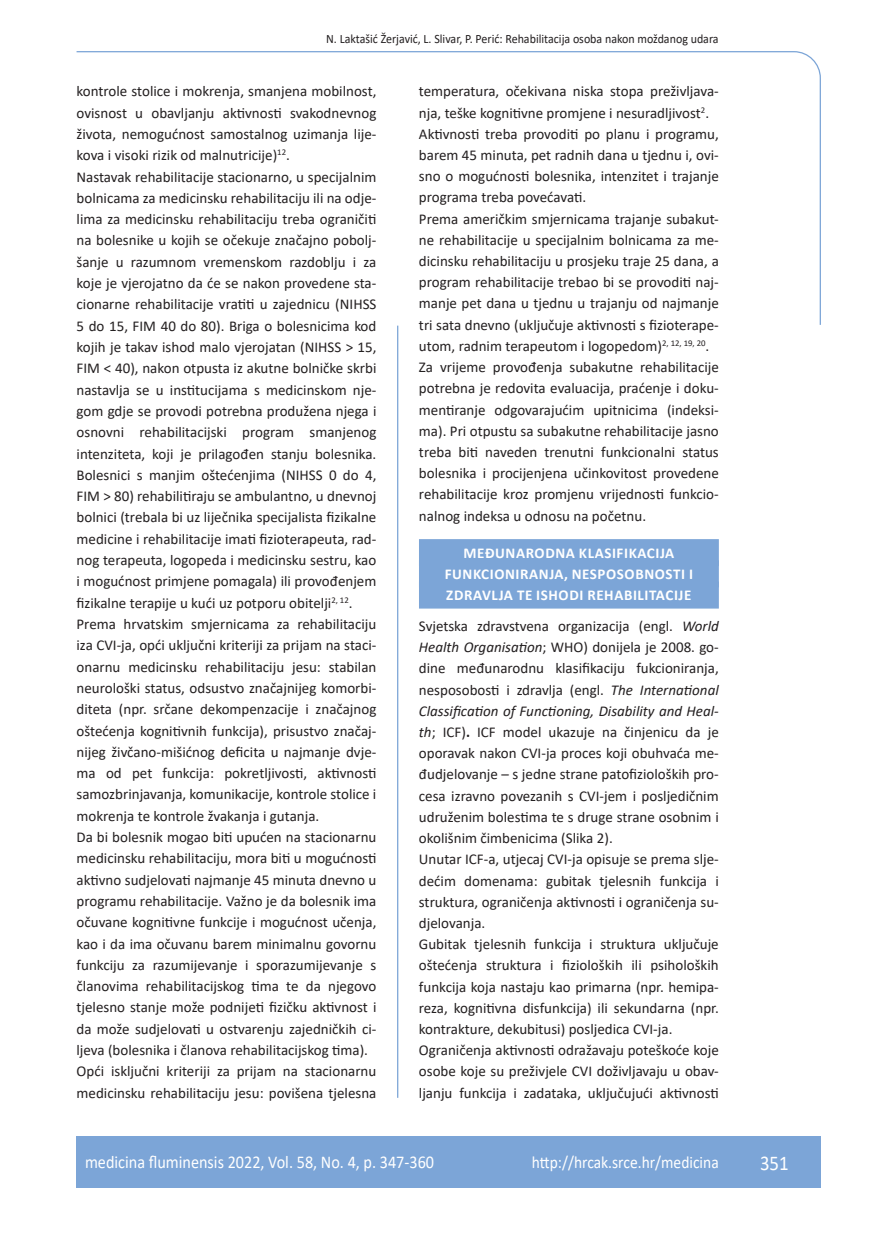
<style>
.page{position:relative;width:872px;height:1234px;background:#fff}
.page>*{position:absolute;margin:0;border:0;box-sizing:border-box;transform-origin:0 0}
.t1{font:21px "Calibri";color:#fff;scale:.9 1}
.t2{font:18px "Calibri";color:#fff;scale:.9 1}
.t3{font:17.25px "Calibri";color:#fff;scale:.9 1}
.t4{font:15px/21.3px "Calibri";color:#231f20}
.t5{font:700 15px/21.1px "Calibri";letter-spacing:.04em;color:#fff}
.t6{font:12.75px "Calibri";color:#231f20;scale:.94 1}
.s1{font-weight:700;color:#fff}
.s2{font-style:italic}
.s3{font-weight:700}
</style>
<div class="page">
<svg style="left:76px;top:51px;width:745px;height:275px"></svg>
<hr style="left:397px;top:325px;width:1px;height:772px;background:#7ca5d7">
<div style="left:77px;top:1135px;width:744px;height:51px;background:#7ca5d7"></div>
<div style="left:419px;top:539px;width:300px;height:27px;background:#7ca5d7"></div>
<div style="left:419px;top:560px;width:300px;height:27px;background:#7ca5d7"></div>
<div style="left:419px;top:581px;width:300px;height:27px;background:#7ca5d7"></div>
<p class="t6" style="left:326px;top:29px;width:419px">N. Laktašić Žerjavić, L. Slivar, P. Perić: Rehabilitacija osoba nakon moždanog udara</p>
<p class="t4" style="left:77px;top:80px;width:301px">kontrole stolice i mokrenja, smanjena mobilnost, ovisnost u obavljanju aktivnosti svakodnevnog života, nemogućnost samostalnog uzimanja lije&shy;kova i visoki rizik od malnutricije)<sup>12</sup>.<br>Nastavak rehabilitacije stacionarno, u specijalnim bolnicama za medicinsku rehabilitaciju ili na odje&shy;lima za medicinsku rehabilitaciju treba ograničiti na bolesnike u kojih se očekuje značajno pobolj&shy;šanje u razumnom vremenskom razdoblju i za koje je vjerojatno da će se nakon provedene sta&shy;cionarne rehabilitacije vratiti u zajednicu (NIHSS 5 do 15, FIM 40 do 80). Briga o bolesnicima kod kojih je takav ishod malo vjerojatan (NIHSS &gt; 15, FIM &lt; 40), nakon otpusta iz akutne bolničke skrbi nastavlja se u institucijama s medicinskom nje&shy;gom gdje se provodi potrebna produžena njega i osnovni rehabilitacijski program smanjenog intenziteta, koji je prilagođen stanju bolesnika.<br>Bolesnici s manjim oštećenjima (NIHSS 0 do 4, FIM &gt; 80) rehabilitiraju se ambulantno, u dnevnoj bolnici (trebala bi uz liječnika specijalista fizikalne medicine i rehabilitacije imati fizioterapeuta, rad&shy;nog terapeuta, logopeda i medicinsku sestru, kao i mogućnost primjene pomagala) ili provođenjem fizikalne terapije u kući uz potporu obitelji<sup>2,</sup> <sup>12</sup>.<br>Prema hrvatskim smjernicama za rehabilitaciju iza CVI-ja, opći uključni kriteriji za prijam na staci&shy;onarnu medicinsku rehabilitaciju jesu: stabilan neurološki status, odsustvo značajnijeg komorbi&shy;diteta (npr. srčane dekompenzacije i značajnog oštećenja kognitivnih funkcija), prisustvo značaj&shy;nijeg živčano-mišićnog deficita u najmanje dvje&shy;ma od pet funkcija: pokretljivosti, aktivnosti samozbrinjavanja, komunikacije, kontrole stolice i mokrenja te kontrole žvakanja i gutanja.<br>Da bi bolesnik mogao biti upućen na stacionarnu medicinsku rehabilitaciju, mora biti u mogućnosti aktivno sudjelovati najmanje 45 minuta dnevno u programu rehabilitacije. Važno je da bolesnik ima očuvane kognitivne funkcije i mogućnost učenja, kao i da ima očuvanu barem minimalnu govornu funkciju za razumijevanje i sporazumijevanje s članovima rehabilitacijskog tima te da njegovo tjelesno stanje može podnijeti fizičku aktivnost i da može sudjelovati u ostvarenju zajedničkih ci&shy;ljeva (bolesnika i članova rehabilitacijskog tima).<br>Opći isključni kriteriji za prijam na stacionarnu medicinsku rehabilitaciju jesu: povišena tjelesna</p>
<p class="t4" style="left:419px;top:80px;width:301px">temperatura, očekivana niska stopa preživljava&shy;nja, teške kognitivne promjene i nesuradljivost<sup>2</sup>.<br>Aktivnosti treba provoditi po planu i programu, barem 45 minuta, pet radnih dana u tjednu i, ovi&shy;sno o mogućnosti bolesnika, intenzitet i trajanje programa treba povećavati.<br>Prema američkim smjernicama trajanje subakut&shy;ne rehabilitacije u specijalnim bolnicama za me&shy;dicinsku rehabilitaciju u prosjeku traje 25 dana, a program rehabilitacije trebao bi se provoditi naj&shy;manje pet dana u tjednu u trajanju od najmanje tri sata dnevno (uključuje aktivnosti s fizioterape&shy;utom, radnim terapeutom i logopedom)<sup>2,</sup> <sup>12,</sup> <sup>19,</sup> <sup>20</sup>.<br>Za vrijeme provođenja subakutne rehabilitacije potrebna je redovita evaluacija, praćenje i doku&shy;mentiranje odgovarajućim upitnicima (indeksi&shy;ma). Pri otpustu sa subakutne rehabilitacije jasno treba biti naveden trenutni funkcionalni status bolesnika i procijenjena učinkovitost provedene rehabilitacije kroz promjenu vrijednosti funkcio&shy;nalnog indeksa u odnosu na početnu.</p>
<p class="t5" style="left:445px;top:542px;width:250px;text-indent:19px">MEĐUNARODNA KLASIFIKACIJA<br>FUNKCIONIRANJA, NESPOSOBNOSTI I<br>ZDRA</p>
<p class="t4" style="left:419px;top:579px;width:301px;line-height:30.8px;text-indent:63px"><span class="s1">VLJA TE ISHODI REHABILITACIJE<br></span>Svjetska zdravstvena organizacija (engl. <span class="s2">World</span></p>
<p class="t4" style="left:419px;top:636px;width:301px"><span class="s2">Health Organisation</span>; WHO) donijela je 2008. go&shy;dine međunarodnu klasifikaciju fukcioniranja, nesposobosti i zdravlja (engl. <span class="s2">The International Classification of Functioning, Disability and Heal&shy;th</span>; ICF)<span class="s3">.</span> ICF model ukazuje na činjenicu da je oporavak nakon CVI-ja proces koji obuhvaća me&shy;đudjelovanje – s jedne strane patofizioloških pro&shy;cesa izravno povezanih s CVI-jem i posljedičnim udruženim bolestima te s druge strane osobnim i okolišnim čimbenicima (Slika 2).<br>Unutar ICF-a, utjecaj CVI-ja opisuje se prema slje&shy;dećim domenama: gubitak tjelesnih funkcija i struktura, ograničenja aktivnosti i ograničenja su&shy;djelovanja.<br>Gubitak tjelesnih funkcija i struktura uključuje oštećenja struktura i fizioloških ili psiholoških funkcija koja nastaju kao primarna (npr. hemipa&shy;reza, kognitivna disfunkcija) ili sekundarna (npr. kontrakture, dekubitusi) posljedica CVI-ja.<br>Ograničenja aktivnosti odražavaju poteškoće koje osobe koje su preživjele CVI doživljavaju u obav&shy;ljanju funkcija i zadataka, uključujući aktivnosti</p>
<p class="t2" style="left:85px;top:1149px;width:389px">medicina fluminensis 2022, Vol. 58, No. 4, p. 347-360</p>
<p class="t3" style="left:532px;top:1150px;width:209px">http://hrcak.srce.hr/medicina</p>
<h1 class="t1" style="left:760px;top:1147px;width:33px">351</h1>
</div>
